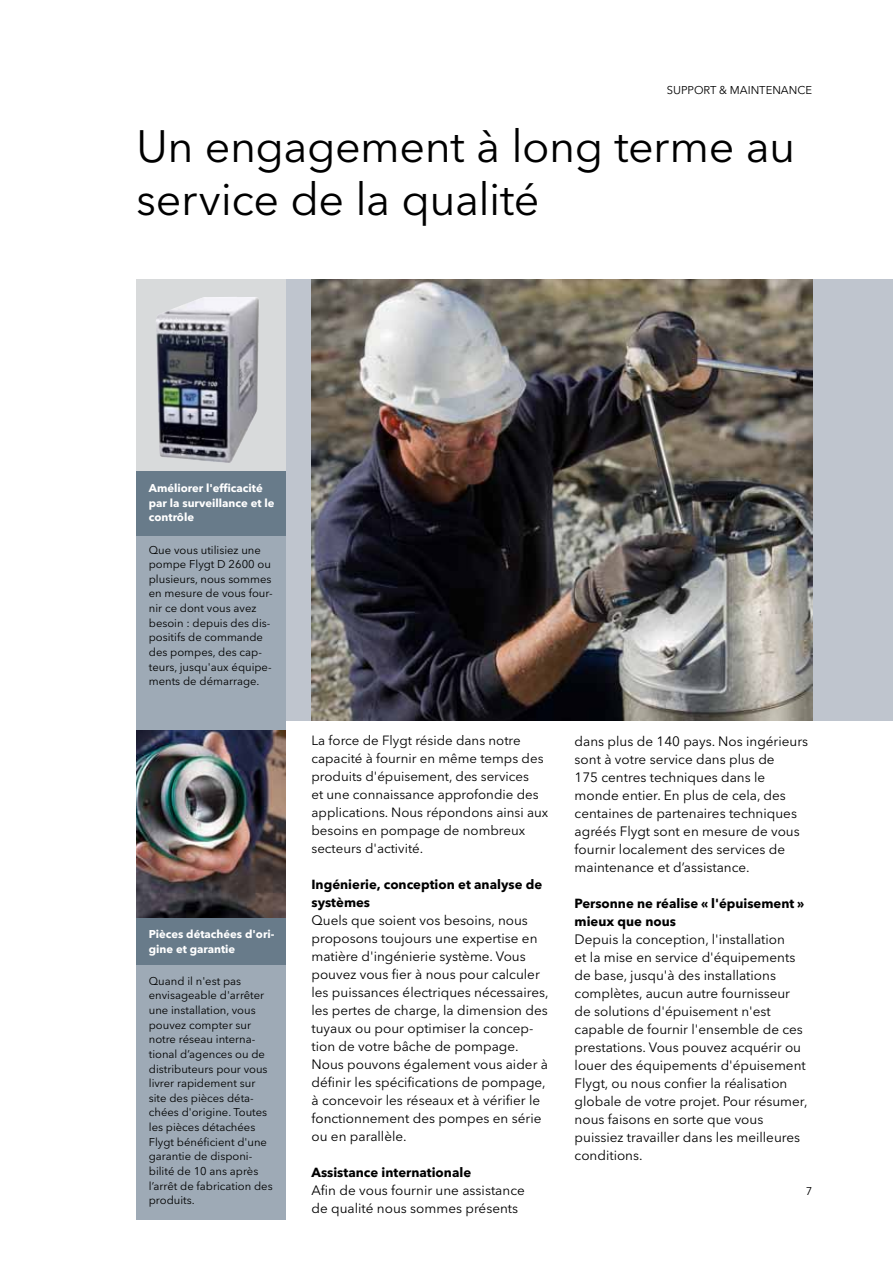
<style>
.page{position:relative;width:893px;height:1263px;background:#fff}
.page>*{position:absolute;margin:0;border:0;box-sizing:border-box;transform-origin:0 0}
.t1{font:45px/52.5px "Avenir Next LT Pro";letter-spacing:-.01em;color:#000}
.t2{font:13.5px/18px "Avenir Next LT Pro";color:#000}
.t3{font:13.35px/18px "Avenir Next LT Pro";color:#000}
.t4{font:700 13.2px/18px "Avenir Next LT Pro";color:#000}
.t5{font:11.25px/14.7px "Avenir Next LT Pro";color:#000}
.t6{font:700 11.25px/14.7px "Avenir Next LT Pro";color:#fff}
</style>
<div class="page">
<div style="left:286px;top:279px;width:607px;height:441px;background:#bfc5ce"></div>
<img style="left:311px;top:279px;width:501px;height:441px">
<img style="left:136px;top:730px;width:150px;height:188px">
<svg style="left:136px;top:279px;width:150px;height:192px;background:#9fa1a7"></svg>
<img style="left:156px;top:297px;width:62px;height:23px">
<div style="left:136px;top:533px;width:150px;height:197px;background:#9eaab6"></div>
<div style="left:136px;top:964px;width:150px;height:255px;background:#9eaab6"></div>
<div style="left:136px;top:918px;width:150px;height:47px;background:#687b8a"></div>
<div style="left:136px;top:471px;width:150px;height:64px;background:#687b8a"></div>
<p class="t5" style="left:667px;top:82px;width:139px">Support &amp; Mai ntenance</p>
<h1 class="t1" style="left:136px;top:120px;width:661px">U n engagement à long terme au service de la qualité</h1>
<p class="t6" style="left:149px;top:481px;width:127px">Améliorer l'efficacité par la surveillance et le contrôle</p>
<p class="t5" style="left:149px;top:542px;width:126px">Que vous utilisiez une pompe Flygt D 2600 ou plusieurs, nous sommes en mesure de vous four&shy;nir ce dont vous avez besoin : depuis des dis&shy;positifs de commande des pompes, des cap&shy;teurs, jusqu'aux équipe&shy;ments de démarrage.</p>
<p class="t6" style="left:149px;top:927px;width:127px">Pièces détachées d'ori&shy;gine et garantie</p>
<p class="t5" style="left:149px;top:973px;width:125px">Quand il n'est pas envisageable d'arrêter une installation, vous pouvez compter sur notre réseau interna&shy;tional d’agences ou de distributeurs pour vous livrer rapidement sur site des pièces déta&shy;chées d'origine. Toutes les pièces détachées<br>Flygt bénéficient d'une garantie de disponi&shy;bilité de 10 ans après l’arrêt de fabrication des produits.</p>
<p class="t3" style="left:311px;top:732px;width:238px">La force de Flygt réside dans notre capacité à fournir en même temps des produits d'épuisement, des services<br>et une connaissance approfondie des applications. Nous répondons ainsi aux besoins en pompage de nombreux secteurs d'activité.</p>
<p class="t4" style="left:311px;top:876px;width:232px">Ingénierie, conception et analyse de systèmes</p>
<p class="t2" style="left:311px;top:912px;width:239px">Quels que soient vos besoins, nous proposons toujours une expertise en matière d'ingénierie système. Vous pouvez vous fier à nous pour calculer les puissances électriques nécessaires, les pertes de charge, la dimension des tuyaux ou pour optimiser la concep&shy;tion de votre bâche de pompage.<br>Nous pouvons également vous aider à définir les spécifications de pompage, à concevoir les réseaux et à vérifier le fonctionnement des pompes en série ou en parallèle.</p>
<p class="t4" style="left:311px;top:1164px;width:161px">Assistance internationale</p>
<p class="t2" style="left:311px;top:1182px;width:215px">Afin de vous fournir une assistance de qualité nous sommes présents</p>
<p class="t2" style="left:575px;top:732px;width:235px">dans plus de 140 pays. Nos ingérieurs sont à votre service dans plus de<br>175 centres techniques dans le monde entier. En plus de cela, des centaines de partenaires techniques agréés Flygt sont en mesure de vous fournir localement des services de maintenance et d’assistance.</p>
<p class="t4" style="left:575px;top:894px;width:231px">Personne ne réalise « l'épuisement » mieux que nous</p>
<p class="t2" style="left:575px;top:930px;width:235px">Depuis la conception, l'installation<br>et la mise en service d'équipements de base, jusqu'à des installations complètes, aucun autre fournisseur de solutions d'épuisement n'est capable de fournir l'ensemble de ces prestations. Vous pouvez acquérir ou louer des équipements d'épuisement Flygt, ou nous confier la réalisation globale de votre projet. Pour résumer, nous faisons en sorte que vous puissiez travailler dans les meilleures conditions.</p>
<p class="t5" style="left:806px;top:1184px;width:8px">7</p>
</div>
